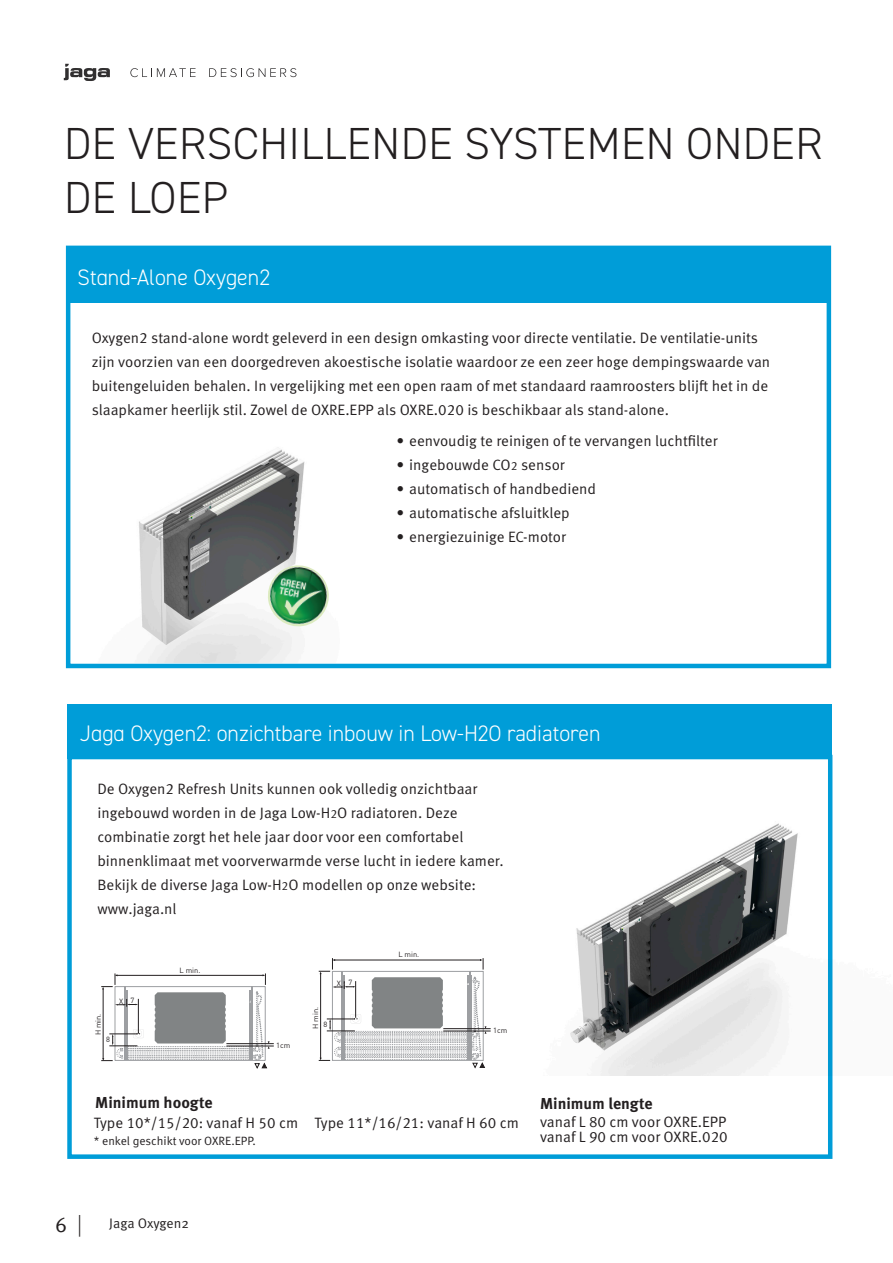
<style>
.page{position:relative;width:893px;height:1263px;background:#fff}
.page>*{position:absolute;margin:0;border:0;box-sizing:border-box;transform-origin:0 0}
.low_h2o_ondertitel{font:300 45px/54px "DIN2014";letter-spacing:.01em;color:#231f20}
.Productnaam{font:300 22.5px "DIN2014";color:#fff}
.t1{font:21px "Meta Pro Norm";color:#231f20}
.t2{font:700 15.9px "Meta Pro";color:#231f20}
.Broodtekst{font:15px/24px "Meta Pro Norm";color:#231f20}
.t3{font:13.8px "Meta Pro Norm";color:#231f20}
.Tabel_Content_Normal{font:12px "Meta Pro Norm";color:#231f20}
.t4{font:7.5px "DIN Pro";color:#231f20}
.s1{font-size:12px}
.s2{font-size:22.5px}
</style>
<div class="page">
<div style="left:67px;top:755px;width:765px;height:404px;border:4px solid #009dd8"></div>
<div style="left:66px;top:248px;width:763px;height:54px;background:#009dd8"></div>
<div style="left:66px;top:246px;width:765px;height:422px;border:4px solid #009dd8"></div>
<svg style="left:130px;top:68px;width:66px;height:9px"></svg>
<svg style="left:209px;top:68px;width:87px;height:9px"></svg>
<svg style="left:64px;top:64px;width:46px;height:17px"></svg>
<img style="left:475px;top:790px;width:358px;height:285px">
<div style="left:67px;top:704px;width:765px;height:55px;background:#009dd8"></div>
<hr style="left:226px;top:1043px;width:48px;height:1px;background:#231f20">
<hr style="left:226px;top:1046px;width:48px;height:1px;background:#231f20">
<hr style="left:443px;top:1028px;width:48px;height:1px;background:#231f20">
<hr style="left:443px;top:1031px;width:48px;height:1px;background:#231f20">
<svg style="left:101px;top:973px;width:169px;height:96px"></svg>
<svg style="left:319px;top:958px;width:167px;height:110px"></svg>
<img style="left:139px;top:447px;width:166px;height:216px">
<svg style="left:266px;top:563px;width:39px;height:2px"></svg>
<img style="left:266px;top:565px;width:63px;height:64px">
<p class="low_h2o_ondertitel" style="left:64px;top:116px;width:760px">DE VERSCHILLENDE SYSTEMEN ONDER<br>DE LOEP</p>
<p class="Productnaam" style="left:78px;top:263px;width:194px">Stand-Alone Oxygen2</p>
<p class="Broodtekst" style="left:92px;top:325px;width:680px">Oxygen2 stand-alone wordt geleverd in een design omkasting voor directe ventilatie. De ventilatie-units zijn voorzien van een doorgedreven akoestische isolatie waardoor ze een zeer hoge dempingswaarde van buitengeluiden behalen. In vergelijking met een open raam of met standaard raamroosters blijft het in de slaapkamer heerlijk stil. Zowel de OXRE.EPP als OXRE.020 is beschikbaar als stand-alone.</p>
<p class="Broodtekst" style="left:396px;top:428px;width:323px">• eenvoudig te reinigen of te vervangen luchtfilter</p>
<p class="Broodtekst" style="left:396px;top:452px;width:170px">• ingebouwde CO<span class="s1">2</span> sensor</p>
<p class="Broodtekst" style="left:396px;top:476px;width:201px">• automatisch of handbediend</p>
<p class="Broodtekst" style="left:396px;top:500px;width:175px">• automatische afsluitklep</p>
<p class="Broodtekst" style="left:396px;top:524px;width:171px">• energiezuinige EC-motor</p>
<p class="Productnaam" style="left:80px;top:720px;width:522px">Jaga Oxygen2: onzichtbare inbouw in Low-H2O radiatoren</p>
<p class="Broodtekst" style="left:97px;top:776px;width:408px">De Oxygen2 Refresh Units kunnen ook volledig onzichtbaar ingebouwd worden in de Jaga Low-H<span class="s1">2</span>O radiatoren. Deze combinatie zorgt het hele jaar door voor een comfortabel binnenklimaat met voorverwarmde verse lucht in iedere kamer.</p>
<p class="Broodtekst" style="left:97px;top:872px;width:380px">Bekijk de diverse Jaga Low-H<span class="s1">2</span>O modellen op onze website:</p>
<p class="Broodtekst" style="left:97px;top:896px;width:81px">www.jaga.nl</p>
<p class="t4" style="left:131px;top:995px;width:5px">7</p>
<p class="t4" style="left:119px;top:996px;width:6px">X</p>
<p class="t4" style="left:180px;top:965px;width:22px">L min.</p>
<p class="t4" style="left:93px;top:1035px;width:23px;rotate:-90deg">H min.</p>
<p class="t4" style="left:310px;top:1029px;width:23px;rotate:-90deg">H min.</p>
<p class="t4" style="left:276px;top:1040px;width:16px">1cm</p>
<p class="t4" style="left:323px;top:1019px;width:5px">8</p>
<p class="t4" style="left:106px;top:1034px;width:5px">8</p>
<p class="t4" style="left:337px;top:978px;width:17px">X 7</p>
<p class="t4" style="left:398px;top:949px;width:22px">L min.</p>
<p class="t4" style="left:493px;top:1025px;width:16px">1cm</p>
<p class="t2" style="left:95px;top:1090px;width:119px">Minimum hoogte</p>
<p class="Tabel_Content_Normal" style="left:94px;top:1131px;width:164px">* enkel geschikt voor OXRE.EPP.</p>
<p class="Broodtekst" style="left:94px;top:1110px;width:206px">Type 10*/15/20: vanaf H 50 cm</p>
<p class="Broodtekst" style="left:315px;top:1110px;width:206px">Type 11*/16/21: vanaf H 60 cm</p>
<p class="t2" style="left:540px;top:1091px;width:114px">Minimum lengte</p>
<p class="Broodtekst" style="left:540px;top:1109px;width:188px">vanaf L 80 cm voor OXRE.EPP</p>
<p class="Broodtekst" style="left:540px;top:1124px;width:189px">vanaf L 90 cm voor OXRE.020</p>
<h3 class="t1" style="left:55px;top:1208px;width:28px">6 <span class="s2">|</span></h3>
<p class="t3" style="left:109px;top:1212px;width:81px">Jaga Oxygen2</p>
</div>
